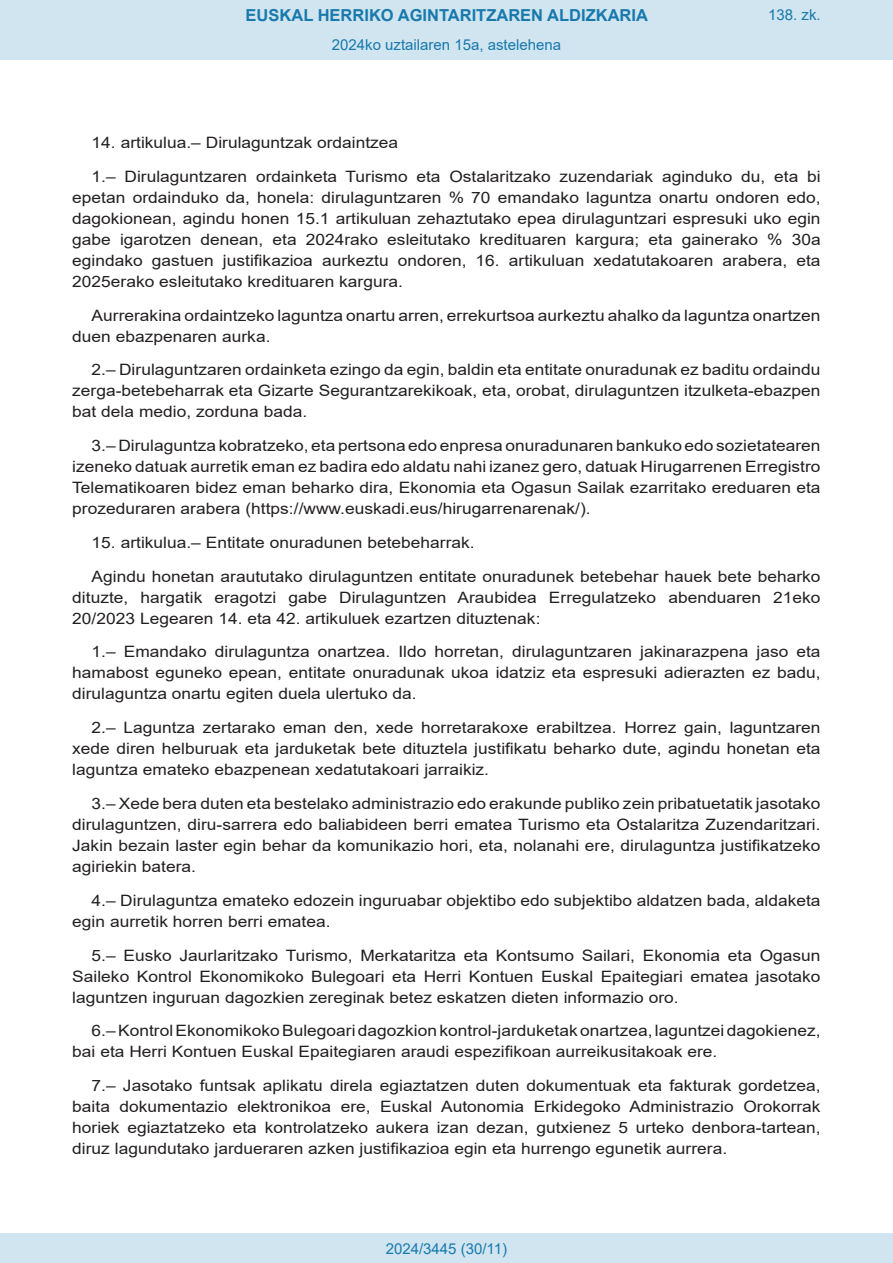
<style>
.page{position:relative;width:893px;height:1263px;background:#fff}
.page>*{position:absolute;margin:0;border:0;box-sizing:border-box;transform-origin:0 0}
.t1{font:700 16.5px "Arial";color:#1879ad}
.BOPVDetalle{font:15.6px/21px "Arial";color:#231f20;text-align:justify;scale:1.11 1}
.Paginacion_Centro{font:15px "Arial";color:#1879ad}
</style>
<div class="page">
<div style="left:0;top:0;width:893px;height:60px;background:#d0e5f0"></div>
<div style="left:0;top:1233px;width:893px;height:30px;background:#d0e5f0"></div>
<p class="t1" style="left:246px;top:3px;width:404px">EUSKAL HERRIKO AGINTARITZAREN ALDIZKARIA</p>
<p class="Paginacion_Centro" style="left:332px;top:35px;width:231px">2024ko uztailaren 15a, astelehena</p>
<p class="Paginacion_Centro" style="left:768px;top:5px;width:54px">138. zk.</p>
<p class="BOPVDetalle" style="left:92px;top:132px;width:278px">14. artikulua.– Dirulaguntzak ordaintzea</p>
<p class="BOPVDetalle" style="left:72px;top:166px;width:676px;text-indent:19px">1.– Dirulaguntzaren ordainketa Turismo eta Ostalaritzako zuzendariak aginduko du, eta bi epetan ordainduko da, honela: dirulaguntzaren % 70 emandako laguntza onartu ondoren edo, dagokionean, agindu honen 15.1 artikuluan zehaztutako epea dirulaguntzari espresuki uko egin gabe igarotzen denean, eta 2024rako esleitutako kredituaren kargura; eta gainerako % 30a egindako gastuen justifikazioa aurkeztu ondoren, 16. artikuluan xedatutakoaren arabera, eta 2025erako esleitutako kredituaren kargura.</p>
<p class="BOPVDetalle" style="left:72px;top:305px;width:676px;text-indent:19px">Aurrerakina ordaintzeko laguntza onartu arren, errekurtsoa aurkeztu ahalko da laguntza onartzen duen ebazpenaren aurka.</p>
<p class="BOPVDetalle" style="left:72px;top:359px;width:676px;text-indent:19px">2.– Dirulaguntzaren ordainketa ezingo da egin, baldin eta entitate onuradunak ez baditu ordaindu zerga-betebeharrak eta Gizarte Segurantzarekikoak, eta, orobat, dirulaguntzen itzulketa-ebazpen bat dela medio, zorduna bada.</p>
<p class="BOPVDetalle" style="left:72px;top:435px;width:676px;text-indent:19px">3.– Dirulaguntza kobratzeko, eta pertsona edo enpresa onuradunaren bankuko edo sozietatearen izeneko datuak aurretik eman ez badira edo aldatu nahi izanez gero, datuak Hirugarrenen Erregistro Telematikoaren bidez eman beharko dira, Ekonomia eta Ogasun Sailak ezarritako ereduaren eta prozeduraren arabera (https://www.euskadi.eus/hirugarrenarenak/).</p>
<p class="BOPVDetalle" style="left:92px;top:532px;width:347px">15. artikulua.– Entitate onuradunen betebeharrak.</p>
<p class="BOPVDetalle" style="left:72px;top:566px;width:676px;text-indent:19px">Agindu honetan araututako dirulaguntzen entitate onuradunek betebehar hauek bete beharko dituzte, hargatik eragotzi gabe Dirulaguntzen Araubidea Erregulatzeko abenduaren 21eko 20/2023 Legearen 14. eta 42. artikuluek ezartzen dituztenak:</p>
<p class="BOPVDetalle" style="left:72px;top:641px;width:676px;text-indent:19px">1.– Emandako dirulaguntza onartzea. Ildo horretan, dirulaguntzaren jakinarazpena jaso eta hamabost eguneko epean, entitate onuradunak ukoa idatziz eta espresuki adierazten ez badu, dirulaguntza onartu egiten duela ulertuko da.</p>
<p class="BOPVDetalle" style="left:72px;top:717px;width:676px;text-indent:19px">2.– Laguntza zertarako eman den, xede horretarakoxe erabiltzea. Horrez gain, laguntzaren xede diren helburuak eta jarduketak bete dituztela justifikatu beharko dute, agindu honetan eta laguntza emateko ebazpenean xedatutakoari jarraikiz.</p>
<p class="BOPVDetalle" style="left:72px;top:793px;width:676px;text-indent:19px">3.– Xede bera duten eta bestelako administrazio edo erakunde publiko zein pribatuetatik jasotako dirulaguntzen, diru-sarrera edo baliabideen berri ematea Turismo eta Ostalaritza Zuzendaritzari.<br>Jakin bezain laster egin behar da komunikazio hori, eta, nolanahi ere, dirulaguntza justifikatzeko agiriekin batera.</p>
<p class="BOPVDetalle" style="left:72px;top:890px;width:676px;text-indent:19px">4.– Dirulaguntza emateko edozein inguruabar objektibo edo subjektibo aldatzen bada, aldaketa egin aurretik horren berri ematea.</p>
<p class="BOPVDetalle" style="left:72px;top:944px;width:676px;text-indent:19px">5.– Eusko Jaurlaritzako Turismo, Merkataritza eta Kontsumo Sailari, Ekonomia eta Ogasun Saileko Kontrol Ekonomikoko Bulegoari eta Herri Kontuen Euskal Epaitegiari ematea jasotako laguntzen inguruan dagozkien zereginak betez eskatzen dieten informazio oro.</p>
<p class="BOPVDetalle" style="left:72px;top:1020px;width:676px;text-indent:19px">6.– Kontrol Ekonomikoko Bulegoari dagozkion kontrol-jarduketak onartzea, laguntzei dagokienez, bai eta Herri Kontuen Euskal Epaitegiaren araudi espezifikoan aurreikusitakoak ere.</p>
<p class="BOPVDetalle" style="left:72px;top:1075px;width:676px;text-indent:19px">7.– Jasotako funtsak aplikatu direla egiaztatzen duten dokumentuak eta fakturak gordetzea, baita dokumentazio elektronikoa ere, Euskal Autonomia Erkidegoko Administrazio Orokorrak horiek egiaztatzeko eta kontrolatzeko aukera izan dezan, gutxienez 5 urteko denbora-tartean, diruz lagundutako jardueraren azken justifikazioa egin eta hurrengo egunetik aurrera.</p>
<p class="Paginacion_Centro" style="left:386px;top:1238px;width:123px">2024/3445 (30/11)</p>
</div>
